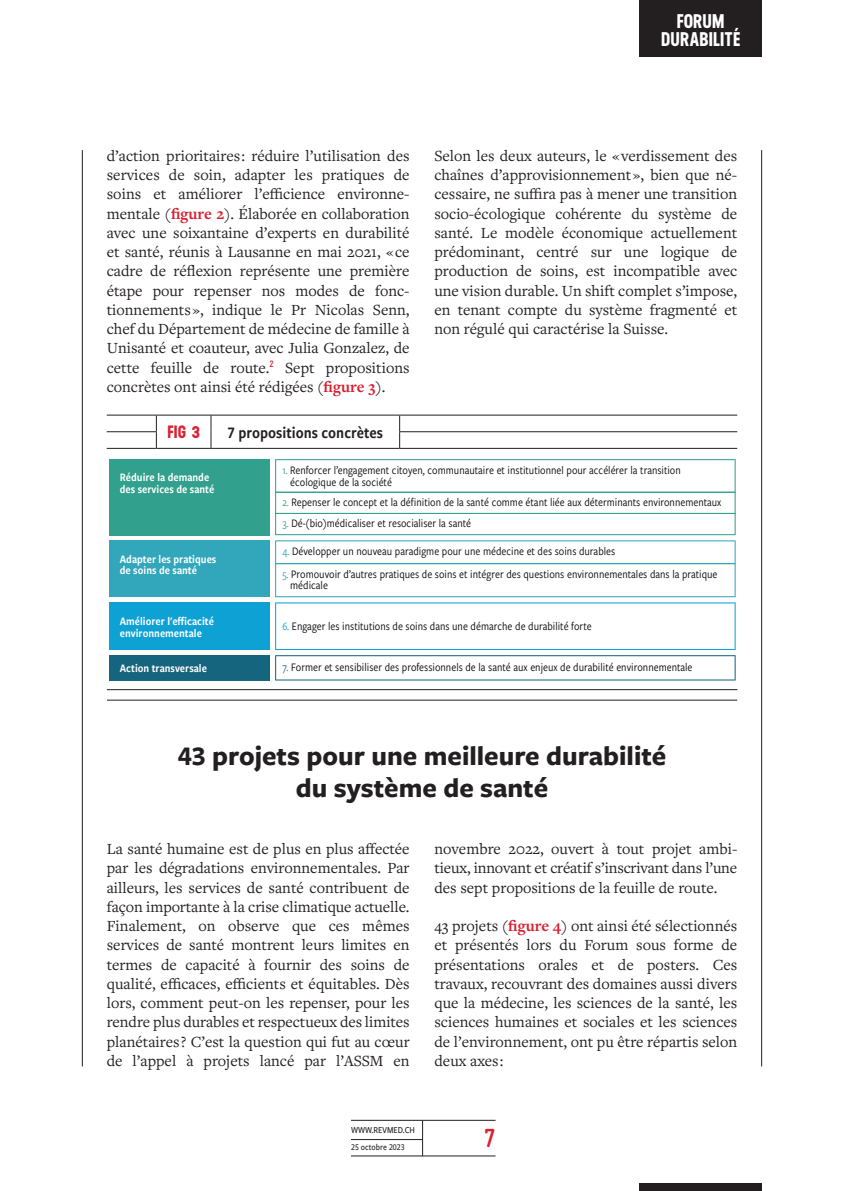
<style>
.page{position:relative;width:844px;height:1191px;background:#fff}
.page>*{position:absolute;margin:0;border:0;box-sizing:border-box;transform-origin:0 0}
.t1{font:700 28px/31.5px "Freight Sans Pro";color:#231f20;text-align:center}
.t2{font:700 26.25px "Gravur Condensed Pro";color:#da2031}
.t3{font:700 19.78px/18.4px "Neusa";letter-spacing:.005em;color:#fff;text-align:center}
.t4{font:700 17.85px "Neusa";color:#da2031}
.t5{font:16.62px "Freight Sans Cnd Pro Semi";color:#231f20}
.t6{font:16.1px/19.2px "Freight Text Pro";color:#231f20;text-align:justify}
.t7{font:11.9px/11.9px "Freight Sans Cnd Pro";color:#000104}
.t8{font:11.9px/11.9px "Freight Sans Cnd Pro Semi";color:#fff}
.t9{font:500 9.45px "Freight Sans Cnd Pro";color:#231f20}
.t10{font:500 9.1px "Freight Sans Cnd Pro";color:#231f20}
.s1{font-weight:700;color:#da2031}
.s2{color:#31a08c}
.s3{color:#32a7bc}
.s4{color:#0da1d4}
.s5{color:#16657f}
</style>
<div class="page">
<div style="left:639px;top:1183px;width:122px;height:8px;background:#231f20"></div>
<hr style="left:351px;top:1119px;width:144px;height:1px;background:#231f20">
<hr style="left:351px;top:1155px;width:144px;height:1px;background:#231f20">
<hr style="left:351px;top:1139px;width:71px;height:1px;background:#231f20">
<hr style="left:422px;top:1120px;width:1px;height:36px;background:#231f20">
<div style="left:639px;top:0;width:122px;height:57px;background:#231f20"></div>
<hr style="left:82px;top:150px;width:1px;height:916px;background:#231f20">
<hr style="left:761px;top:150px;width:1px;height:916px;background:#231f20">
<hr style="left:107px;top:689px;width:630px;height:1px;background:#231f20">
<svg style="left:275px;top:459px;width:460px;height:221px"></svg>
<div style="left:109px;top:459px;width:161px;height:76px;background:#31a08c"></div>
<div style="left:109px;top:540px;width:161px;height:57px;background:#32a7bc"></div>
<div style="left:109px;top:602px;width:161px;height:48px;background:#0da1d4"></div>
<div style="left:109px;top:655px;width:161px;height:25px;background:#16657f"></div>
<hr style="left:107px;top:448px;width:49px;height:1px;background:#231f20">
<hr style="left:156px;top:448px;width:55px;height:1px;background:#231f20">
<hr style="left:211px;top:448px;width:188px;height:1px;background:#231f20">
<hr style="left:399px;top:448px;width:338px;height:1px;background:#231f20">
<svg style="left:107px;top:416px;width:630px;height:32px"></svg>
<hr style="left:107px;top:415px;width:49px;height:1px;background:#231f20">
<hr style="left:156px;top:415px;width:55px;height:1px;background:#231f20">
<hr style="left:211px;top:415px;width:188px;height:1px;background:#231f20">
<hr style="left:399px;top:415px;width:338px;height:1px;background:#231f20">
<hr style="left:107px;top:699px;width:630px;height:1px;background:#231f20">
<p class="t3" style="left:660px;top:11px;width:81px">FORUM<br>DURABILITÉ</p>
<p class="t6" style="left:107px;top:145px;width:304px">d’action prioritaires : réduire l’utilisation des services de soin, adapter les pratiques de soins et améliorer l’efficience environne&shy;mentale (<span class="s1">f-igure 2</span>). Élaborée en collaboration avec une soixantaine d’experts en durabilité et santé, réunis à Lausanne en mai 2021, « ce cadre de réflexion représente une première étape pour repenser nos modes de fonc&shy;tionnements », indique le Pr Nicolas Senn, chef du Département de médecine de famille à Unisanté et coauteur, avec Julia Gonzalez, de cette feuille de route.<sup>2</sup> Sept propositions concrètes ont ainsi été rédigées (<span class="s1">figure 3</span>).</p>
<p class="t4" style="left:167px;top:420px;width:34px">FIG 3</p>
<p class="t5" style="left:227px;top:421px;width:157px">7 propositions concrètes</p>
<p class="t6" style="left:434px;top:145px;width:304px">Selon les deux auteurs, le « verdissement des chaînes d’approvisionnement », bien que né&shy;cessaire, ne suffira pas à mener une transition socio-écologique cohérente du système de santé. Le modèle économique actuellement prédominant, centré sur une logique de production de soins, est incompatible avec une vision durable. Un shift complet s’impose, en tenant compte du système fragmenté et non régulé qui caractérise la Suisse.</p>
<p class="t8" style="left:120px;top:471px;width:96px">Réduire la demande des services de santé</p>
<p class="t8" style="left:120px;top:552px;width:98px">Adapter les pratiques de soins de santé</p>
<p class="t8" style="left:120px;top:614px;width:96px">Améliorer l'efficacité environnementale</p>
<p class="t8" style="left:120px;top:662px;width:89px">Action transversale</p>
<p class="t7" style="left:290px;top:463px;width:392px;text-indent:-8px"><span class="s2">1.</span> Renforcer l’engagement citoyen, communautaire et institutionnel pour accélérer la transition écologique de la société</p>
<p class="t7" style="left:282px;top:496px;width:440px"><span class="s2">2.</span> Repenser le concept et la définition de la santé comme étant liée aux déterminants environnementaux</p>
<p class="t7" style="left:282px;top:517px;width:190px"><span class="s2">3.</span> Dé-(bio)médicaliser et resocialiser la santé</p>
<p class="t7" style="left:282px;top:544px;width:334px"><span class="s3">4</span><span class="s2">.</span> Développer un nouveau paradigme pour une médecine et des soins durables</p>
<p class="t7" style="left:290px;top:567px;width:429px;text-indent:-8px"><span class="s3">5</span><span class="s2">.</span> Promouvoir d’autres pratiques de soins et intégrer des questions environnementales dans la pratique médicale</p>
<p class="t7" style="left:282px;top:620px;width:311px"><span class="s4">6.</span> Engager les institutions de soins dans une démarche de durabilité forte</p>
<p class="t7" style="left:282px;top:661px;width:411px"><span class="s5">7.</span> Former et sensibiliser des professionnels de la santé aux enjeux de durabilité environnementale</p>
<h1 class="t1" style="left:178px;top:739px;width:490px">43 projets pour une meilleure durabilité du système de santé</h1>
<p class="t6" style="left:107px;top:838px;width:304px">La santé humaine est de plus en plus affectée par les dégradations environnementales. Par ailleurs, les services de santé contribuent de façon importante à la crise climatique actuelle.<br>Finalement, on observe que ces mêmes services de santé montrent leurs limites en termes de capacité à fournir des soins de qualité, efficaces, efficients et équitables. Dès lors, comment peut-on les repenser, pour les rendre plus durables et respectueux des limites planétaires ? C’est la question qui fut au cœur de l’appel à projets lancé par l’ASSM en</p>
<p class="t6" style="left:434px;top:838px;width:304px">novembre 2022, ouvert à tout projet ambi&shy;tieux, innovant et créatif s’inscrivant dans l’une des sept propositions de la feuille de route.</p>
<p class="t6" style="left:434px;top:915px;width:304px">43 projets (<span class="s1">figure 4</span>) ont ainsi été sélectionnés et présentés lors du Forum sous forme de présentations orales et de posters. Ces travaux, recouvrant des domaines aussi divers que la médecine, les sciences de la santé, les sciences humaines et sociales et les sciences de l’environnement, ont pu être répartis selon deux axes :</p>
<p class="t9" style="left:351px;top:1123px;width:65px">WWW.REVMED.CH</p>
<p class="t10" style="left:351px;top:1141px;width:55px">25 octobre 2023</p>
<h2 class="t2" style="left:484px;top:1123px;width:14px">7</h2>
</div>
